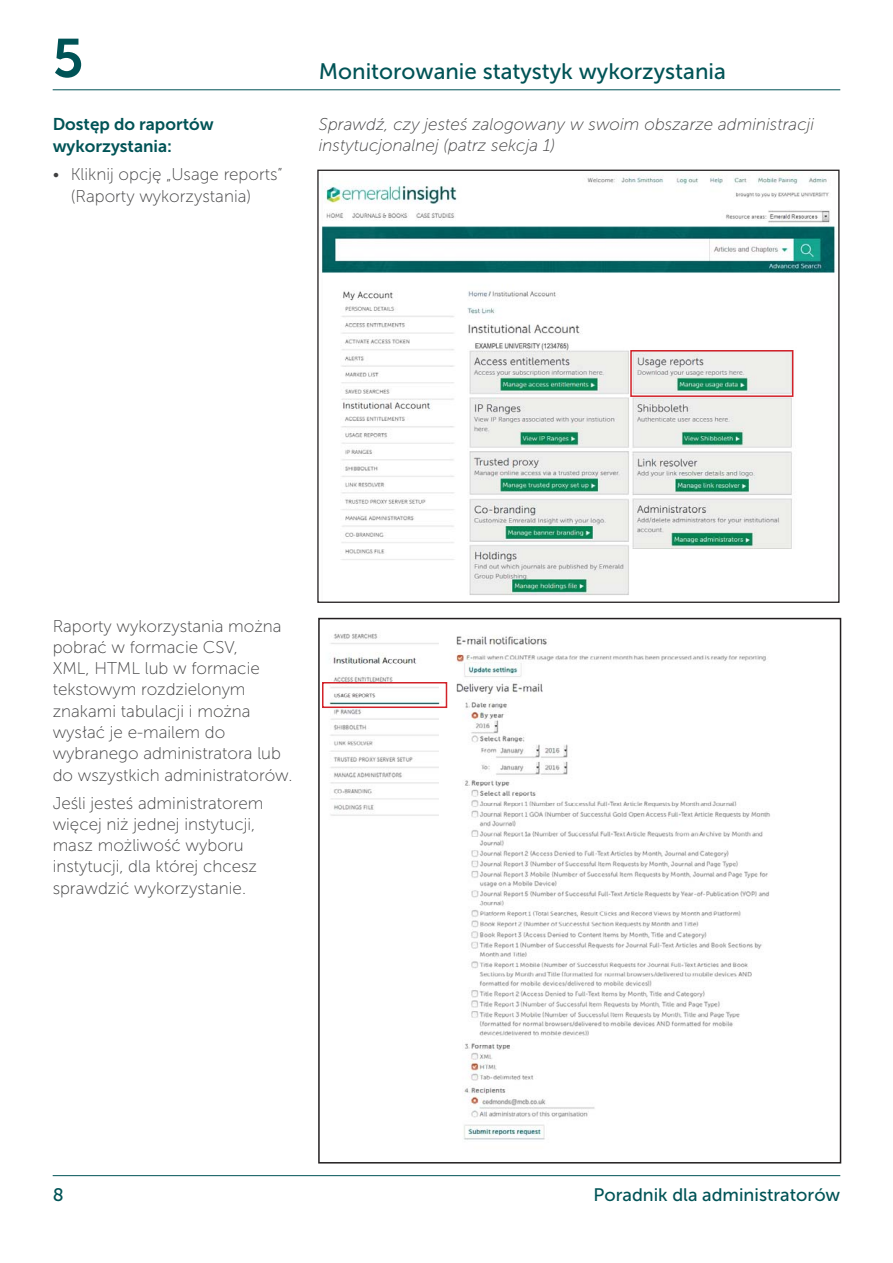
<style>
.page{position:relative;width:893px;height:1263px;background:#fff}
.page>*{position:absolute;margin:0;border:0;box-sizing:border-box;transform-origin:0 0}
.t1{font:54.15px "Museo Sans 700";color:#005356}
.t2{font:22.35px "Museo Sans 500";color:#005356}
.t3{font:18px "Museo Sans 500";color:#005356}
.t4{font:17.1px/21.3px "Museo Sans 100";color:#404041}
.t5{font:italic 17.1px/21.3px "Museo Sans 100";color:#404041}
.t6{font:17.1px/21.3px "Museo Sans 700";color:#005356}
</style>
<div class="page">
<hr style="left:53px;top:1175px;width:787px;height:1px;background:#005356">
<hr style="left:53px;top:90px;width:787px;height:1px;background:#005356">
<img style="left:321px;top:175px;width:515px;height:420px">
<div style="left:630px;top:350px;width:163px;height:47px;border:2px solid #d2232a"></div>
<img style="left:328px;top:633px;width:443px;height:507px">
<div style="left:318px;top:618px;width:523px;height:546px;border:2px solid #231f20"></div>
<div style="left:322px;top:682px;width:125px;height:26px;border:2px solid #d2232a"></div>
<h1 class="t1" style="left:53px;top:39px;width:32px">5</h1>
<p class="t6" style="left:53px;top:115px;width:163px">Dostęp do raportów wykorzystania:</p>
<p class="t4" style="left:71px;top:166px;width:213px;text-indent:-18px">• Kliknij opcję „Usage reports” (Raporty wykorzystania)</p>
<h2 class="t2" style="left:319px;top:63px;width:408px">Monitorowanie statystyk wykorzystania</h2>
<p class="t5" style="left:319px;top:115px;width:497px">Sprawdź, czy jesteś zalogowany w swoim obszarze administracji instytucjonalnej (patrz sekcja 1)</p>
<p class="t4" style="left:53px;top:617px;width:241px">Raporty wykorzystania można pobrać w formacie CSV,<br>XML, HTML lub w formacie tekstowym rozdzielonym znakami tabulacji i można wysłać je e-mailem do wybranego administratora lub do wszystkich administratorów.</p>
<p class="t4" style="left:53px;top:794px;width:212px">Jeśli jesteś administratorem więcej niż jednej instytucji, masz możliwość wyboru instytucji, dla której chcesz sprawdzić wykorzystanie.</p>
<p class="t3" style="left:53px;top:1188px;width:12px">8</p>
<p class="t3" style="left:593px;top:1188px;width:248px">Poradnik dla administratorów</p>
</div>
